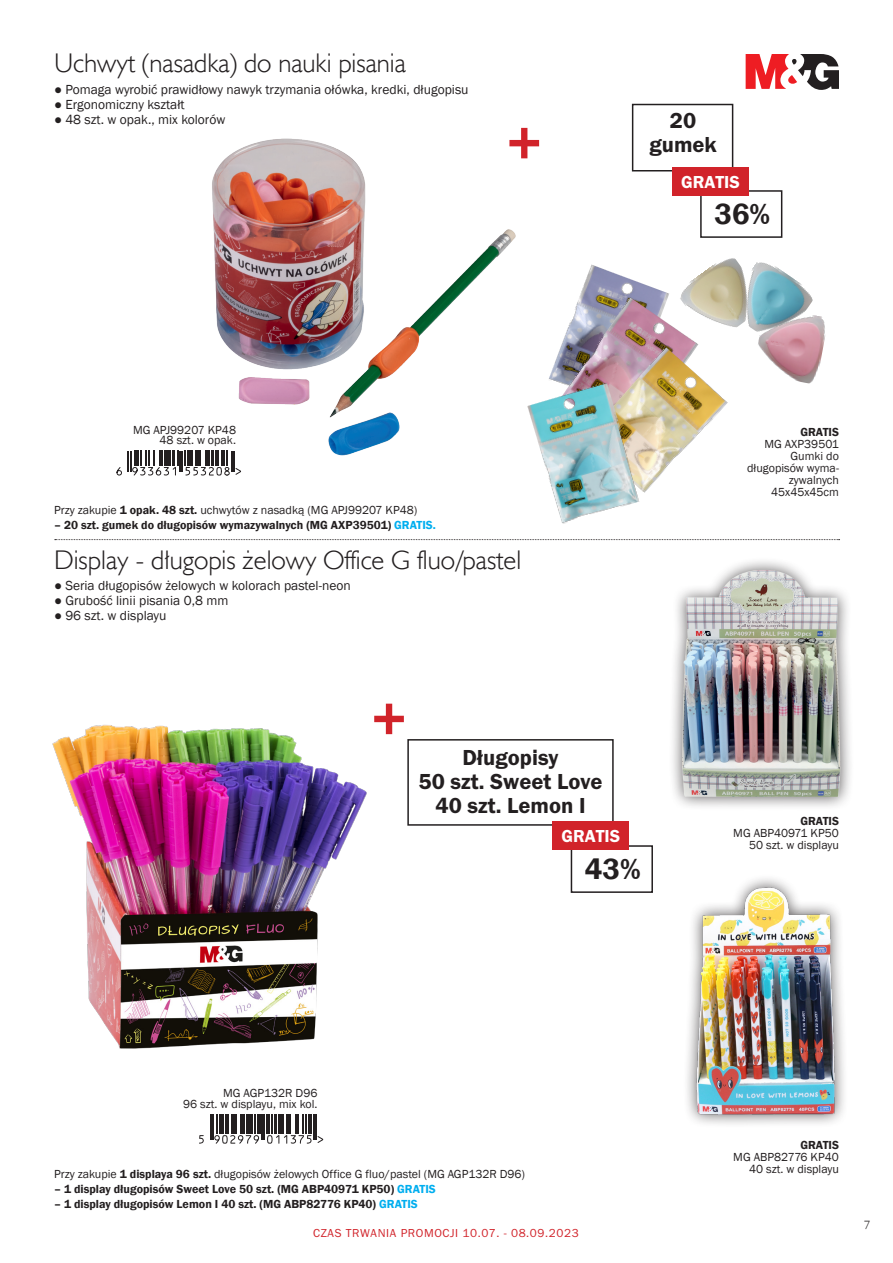
<style>
.page{position:relative;width:893px;height:1263px;background:#fff}
.page>*{position:absolute;margin:0;border:0;box-sizing:border-box;transform-origin:0 0}
.CENA{font:60px "Franklin Gothic URW Dem";color:#d1232a}
.t1{font:600 30px "Franklin Gothic";color:#231f20}
.tytuly_modulow{font:27px "Humanst 521 Lt EU";color:#231f20}
.CENA-2{font:22.5px "Franklin Gothic URW Dem";color:#231f20}
.CENA_MALA{font:18px "Franklin Gothic URW Dem";color:#fff}
.txt_1{font:13.5px "Franklin Gothic";color:#231f20}
.txt_OK_OK{font:600 12px "Franklin Gothic";color:#231f20}
.kod_produktu{font:12px/12px "Franklin Gothic";color:#231f20;text-align:right}
.txt_OK_OK-2{font:12px "Franklin Gothic";color:#231f20}
.t2{font:12px "Franklin Gothic URW Boo";letter-spacing:.05em;color:#d1232a}
.dane{font:12px "Franklin Gothic";color:#231f20}
.kod_produktu-2{font:600 12px "Franklin Gothic";color:#231f20}
.t3{font:12px "Humanst 521 Lt EU";color:#231f20}
.s1{font-weight:600}
.s2{color:#00aeef}
</style>
<div class="page">
<svg style="left:55px;top:539px;width:785px;height:1px"></svg>
<svg style="left:746px;top:54px;width:93px;height:36px"></svg>
<div style="left:700px;top:190px;width:82px;height:48px;border:2px solid #231f20"></div>
<div style="left:632px;top:104px;width:101px;height:67px;border:2px solid #231f20"></div>
<div style="left:672px;top:167px;width:77px;height:29px;background:#d1232a"></div>
<img style="left:212px;top:138px;width:304px;height:318px">
<svg style="left:134px;top:449px;width:108px;height:2px"></svg>
<svg style="left:116px;top:451px;width:126px;height:25px"></svg>
<img style="left:549px;top:265px;width:120px;height:117px">
<img style="left:560px;top:297px;width:138px;height:85px">
<img style="left:584px;top:347px;width:144px;height:146px">
<img style="left:527px;top:382px;width:115px;height:142px">
<img style="left:760px;top:316px;width:65px;height:68px">
<img style="left:675px;top:261px;width:49px;height:83px">
<img style="left:724px;top:258px;width:93px;height:90px">
<svg style="left:199px;top:1135px;width:5px;height:8px"></svg>
<svg style="left:210px;top:1114px;width:113px;height:30px"></svg>
<img style="left:52px;top:724px;width:315px;height:325px">
<div style="left:571px;top:845px;width:82px;height:48px;border:2px solid #231f20"></div>
<div style="left:407px;top:739px;width:207px;height:87px;border:2px solid #231f20"></div>
<div style="left:553px;top:821px;width:76px;height:29px;background:#d1232a"></div>
<img style="left:672px;top:561px;width:178px;height:245px">
<div style="left:682px;top:874px;width:166px;height:254px;background:#231f20;opacity:.75"></div>
<img style="left:688px;top:880px;width:155px;height:242px">
<p class="tytuly_modulow" style="left:54px;top:47px;width:353px">Uchwyt (nasadka) do nauki pisania</p>
<p class="txt_1" style="left:54px;top:81px;width:416px">● Pomaga wyrobić prawidłowy nawyk trzymania ołówka, kredki, długopisu</p>
<p class="txt_1" style="left:54px;top:96px;width:132px">● Ergonomiczny kształt</p>
<p class="txt_1" style="left:54px;top:111px;width:173px">● 48 szt. w opak., mix kolorów</p>
<p class="CENA" style="left:507px;top:106px;width:37px">+</p>
<p class="CENA-2" style="left:670px;top:107px;width:28px">20</p>
<p class="CENA-2" style="left:649px;top:131px;width:69px">gumek</p>
<p class="CENA_MALA" style="left:681px;top:171px;width:60px">GRATIS</p>
<p class="t1" style="left:714px;top:195px;width:57px">36%</p>
<p class="dane" style="left:133px;top:422px;width:104px">MG APJ99207 KP48</p>
<p class="dane" style="left:160px;top:433px;width:78px">48 szt. w opak.</p>
<p class="txt_OK_OK-2" style="left:54px;top:503px;width:365px">Przy zakupie <span class="s1">1 opak. 48 szt.</span> uchwytów z nasadką (MG APJ99207 KP48)</p>
<p class="txt_OK_OK" style="left:54px;top:518px;width:383px">– 20 szt. gumek do długopisów wymazywalnych (MG AXP39501) <span class="s2">GRATIS.</span></p>
<p class="tytuly_modulow" style="left:54px;top:543px;width:469px">Display - długopis żelowy Office G fluo/pastel</p>
<p class="txt_1" style="left:54px;top:577px;width:298px">● Seria długopisów żelowych w kolorach pastel-neon</p>
<p class="txt_1" style="left:54px;top:592px;width:176px">● Grubość linii pisania 0,8 mm</p>
<p class="txt_1" style="left:54px;top:607px;width:114px">● 96 szt. w displayu</p>
<p class="CENA" style="left:371px;top:682px;width:37px">+</p>
<p class="CENA-2" style="left:462px;top:744px;width:98px">Długopisy</p>
<p class="CENA-2" style="left:418px;top:768px;width:186px">50 szt. Sweet Love</p>
<p class="CENA-2" style="left:435px;top:792px;width:152px">40 szt. Lemon I</p>
<p class="CENA_MALA" style="left:561px;top:825px;width:60px">GRATIS</p>
<p class="t1" style="left:585px;top:850px;width:57px">43%</p>
<p class="kod_produktu-2" style="left:800px;top:424px;width:40px">GRATIS</p>
<p class="kod_produktu" style="left:764px;top:438px;width:76px">MG AXP39501<br>Gumki do</p>
<p class="kod_produktu" style="left:747px;top:462px;width:93px">długopisów wyma&shy;zywalnych</p>
<p class="kod_produktu" style="left:771px;top:486px;width:69px">45x45x45cm</p>
<p class="kod_produktu-2" style="left:800px;top:813px;width:40px">GRATIS</p>
<p class="kod_produktu" style="left:733px;top:827px;width:107px">MG ABP40971 KP50</p>
<p class="kod_produktu" style="left:749px;top:839px;width:91px">50 szt. w displayu</p>
<p class="kod_produktu" style="left:183px;top:1088px;width:136px;line-height:10.5px">MG AGP132R D96<br>96 szt. w displayu, mix kol.</p>
<p class="txt_OK_OK-2" style="left:54px;top:1166px;width:473px">Przy zakupie <span class="s1">1 displaya 96 szt.</span> długopisów żelowych Office G fluo/pastel (MG AGP132R D96)</p>
<p class="txt_OK_OK" style="left:54px;top:1182px;width:383px">– 1 display długopisów Sweet Love 50 szt. (MG ABP40971 KP50) <span class="s2">GRATIS</span></p>
<p class="txt_OK_OK" style="left:54px;top:1197px;width:365px">– 1 display długopisów Lemon I 40 szt. (MG ABP82776 KP40) <span class="s2">GRATIS</span></p>
<p class="t2" style="left:313px;top:1226px;width:267px">CZAS TRWANIA PROMOCJI 10.07. - 08.09.2023</p>
<p class="kod_produktu-2" style="left:800px;top:1137px;width:40px">GRATIS</p>
<p class="kod_produktu" style="left:733px;top:1151px;width:107px">MG ABP82776 KP40</p>
<p class="kod_produktu" style="left:749px;top:1163px;width:91px">40 szt. w displayu</p>
<p class="t3" style="left:864px;top:1217px;width:8px">7</p>
</div>
